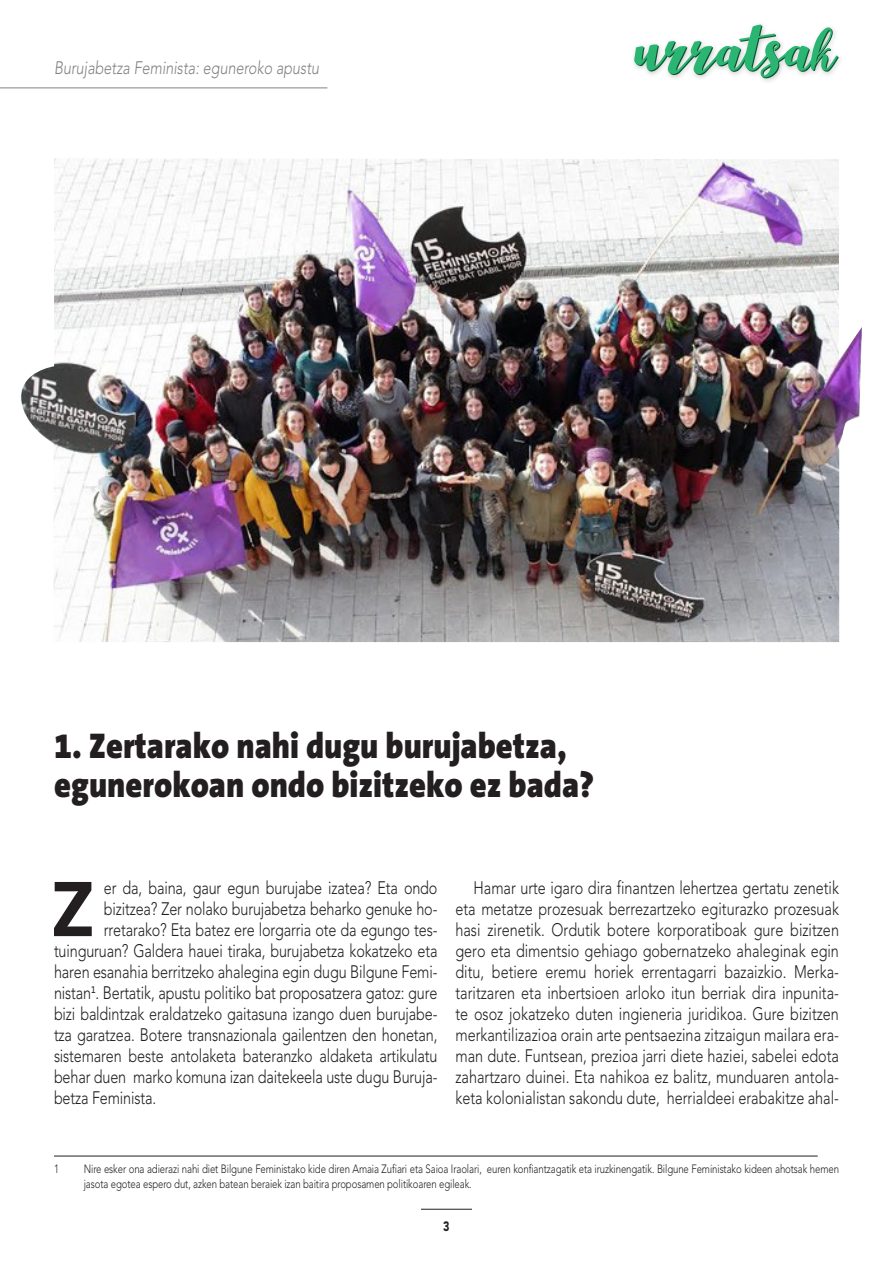
<style>
.page{position:relative;width:893px;height:1263px;background:#fff}
.page>*{position:absolute;margin:0;border:0;box-sizing:border-box;transform-origin:0 0}
.t1{font:88.5px "Aldine";color:#0c6638}
.TESTUA{font:700 80.25px "The Sans";color:#231f20;scale:1.05 1}
.TITULARRA{font:900 36px/39px "The Sans B9";color:#231f20;scale:.9 1}
.TESTUA_Bigarrena{font:300 18px/21px "Avenir LT Std";color:#231f20;text-align:justify;scale:.8 1}
.TESTUA-2{font:300 18px "Avenir LT Std";letter-spacing:-.01em;color:#231f20;scale:.8 1}
.t2{font:italic 300 18px "Avenir LT Std";color:#808285;scale:.8 1}
.ArgazkiOina_MArra_go{font:900 13.5px "Avenir LT Std";color:#231f20;scale:.8 1}
.Oin_oharra_-_Lehena{font:300 12px/15px "Avenir LT Std";letter-spacing:-.01em;color:#231f20;scale:.8 1}
</style>
<div class="page">
<img style="left:633px;top:25px;width:207px;height:57px">
<hr style="left:0;top:88px;width:327px;height:1px;background:#808285">
<hr style="left:421px;top:1209px;width:51px;height:1px;background:#231f20">
<hr style="left:54px;top:1156px;width:764px;height:1px;background:#231f20">
<img style="left:21px;top:158px;width:841px;height:484px">
<p class="t2" style="left:54px;top:57px;width:333px">Burujabetza Feminista: eguneroko apustu</p>
<h1 class="t1" style="left:635px;top:1px;width:201px">urratsak</h1>
<p class="TITULARRA" style="left:54px;top:727px;width:601px">1. Zertarako nahi dugu burujabetza, egunerokoan ondo bizitzeko ez bada?</p>
<p class="TESTUA" style="left:50px;top:842px;width:45px">Z</p>
<p class="TESTUA-2" style="left:104px;top:877px;width:419px">er da, baina, gaur egun burujabe izatea? Eta ondo</p>
<p class="TESTUA-2" style="left:104px;top:898px;width:418px">bizitzea? Zer nolako burujabetza beharko genuke ho-</p>
<p class="TESTUA-2" style="left:104px;top:919px;width:418px">rretarako? Eta batez ere lorgarria ote da egungo tes-</p>
<p class="TESTUA-2" style="left:54px;top:940px;width:481px">tuinguruan? Galdera hauei tiraka, burujabetza kokatzeko eta</p>
<p class="TESTUA-2" style="left:54px;top:961px;width:481px">haren esanahia berritzeko ahalegina egin dugu Bilgune Femi-</p>
<p class="TESTUA-2" style="left:54px;top:982px;width:481px">nistan<sup>1</sup>. Bertatik, apustu politiko bat proposatzera gatoz: gure</p>
<p class="TESTUA-2" style="left:54px;top:1003px;width:481px">bizi baldintzak eraldatzeko gaitasuna izango duen burujabe-</p>
<p class="TESTUA-2" style="left:54px;top:1024px;width:481px">tza garatzea. Botere transnazionala gailentzen den honetan,</p>
<p class="TESTUA-2" style="left:54px;top:1045px;width:481px">sistemaren beste antolaketa bateranzko aldaketa artikulatu</p>
<p class="TESTUA-2" style="left:54px;top:1066px;width:481px">behar duen marko komuna izan daitekeela uste dugu Buruja-</p>
<p class="TESTUA-2" style="left:54px;top:1087px;width:129px">betza Feminista.</p>
<p class="TESTUA_Bigarrena" style="left:455px;top:877px;width:481px;text-indent:18px">Hamar urte igaro dira finantzen lehertzea gertatu zenetik eta metatze prozesuak berrezartzeko egiturazko prozesuak hasi zirenetik. Ordutik botere korporatiboak gure bizitzen gero eta dimentsio gehiago gobernatzeko ahaleginak egin ditu, betiere eremu horiek errentagarri bazaizkio. Merka&shy;taritzaren eta inbertsioen arloko itun berriak dira inpunita&shy;te osoz jokatzeko duten ingieneria juridikoa. Gure bizitzen merkantilizazioa orain arte pentsaezina zitzaigun mailara era&shy;man dute. Funtsean, prezioa jarri diete haziei, sabelei edota zahartzaro duinei. Eta nahikoa ez balitz, munduaren antola&shy;keta kolonialistan sakondu dute, herrialdeei erabakitze ahal-</p>
<p class="Oin_oharra_-_Lehena" style="left:54px;top:1162px;width:8px">1</p>
<p class="Oin_oharra_-_Lehena" style="left:84px;top:1162px;width:946px">Nire esker ona adierazi nahi diet Bilgune Feministako kide diren Amaia Zufiari eta Saioa Iraolari, euren konfiantzagatik eta iruzkinengatik. Bilgune Feministako kideen ahotsak hemen jasota egotea espero dut, azken batean beraiek izan baitira proposamen politikoaren egileak.</p>
<p class="ArgazkiOina_MArra_go" style="left:443px;top:1218px;width:9px">3</p>
</div>
